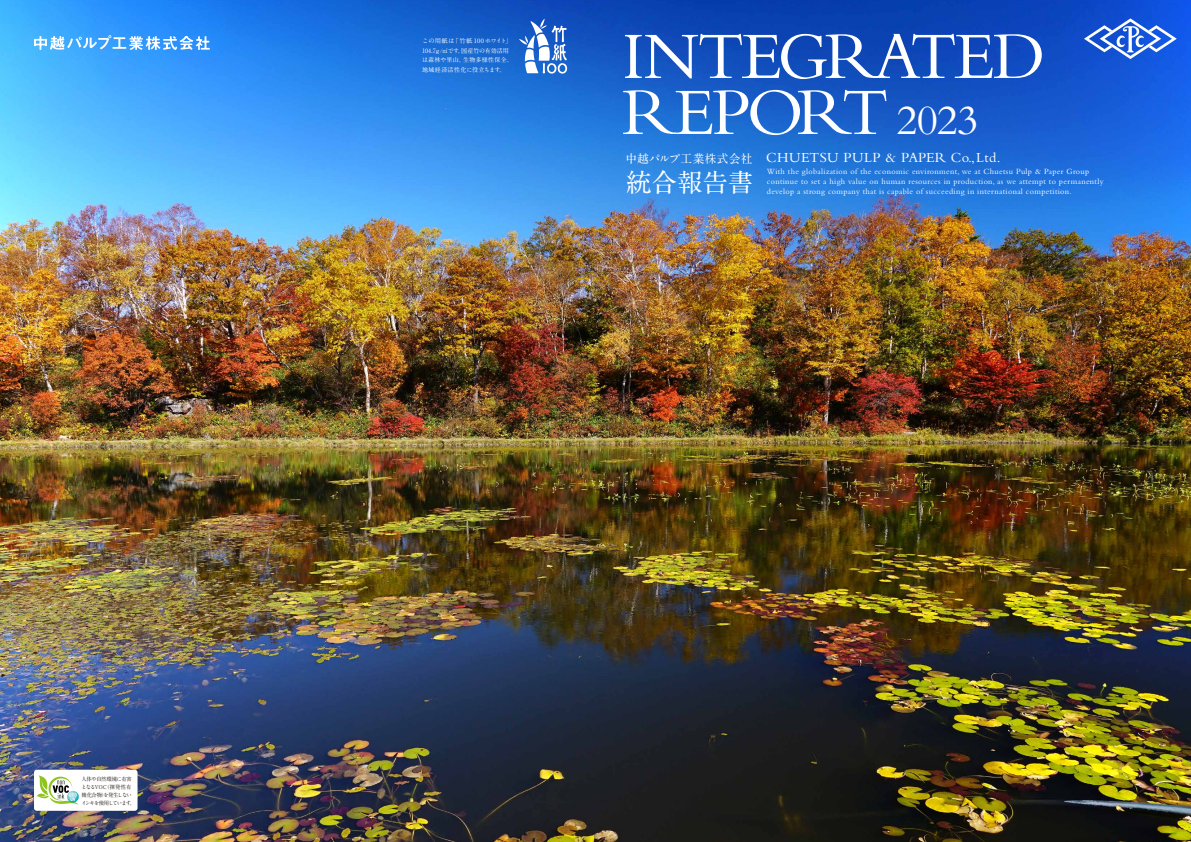
<style>
.page{position:relative;width:1191px;height:842px;background:#fff}
.page>*{position:absolute;margin:0;border:0;box-sizing:border-box;transform-origin:0 0}
.t1{font:43.4px "Bembo Std";color:#fff}
.t2{font:700 25.5px "A1 Mincho Std";letter-spacing:-.005em;color:#fff}
.t3{font:14.5px "Bembo Std";letter-spacing:.03em;color:#fff}
.t4{font:700 11.7px "A1 Mincho Std";letter-spacing:.02em;color:#fff}
.t5{font:8.3px/9.9px "Bembo Std";letter-spacing:.04em;color:#fff}
.t6{font:700 6px/9.6px "A1 Mincho Std";letter-spacing:.015em;color:#fff;scale:1.06 1}
.t7{font:700 5.3px/7.8px "A1 Mincho Std";letter-spacing:-.1em;color:#231916}
</style>
<div class="page">
<img style="left:0;top:0;width:1191px;height:842px">
<svg style="left:519px;top:19px;width:48px;height:55px"></svg>
<svg style="left:34px;top:35px;width:176px;height:15px"></svg>
<div style="left:34px;top:770px;width:103px;height:41px;background:#fff;border-radius:3px"></div>
<svg style="left:37px;top:775px;width:42px;height:30px"></svg>
<svg style="left:623px;top:90px;width:263px;height:45px"></svg>
<svg style="left:625px;top:34px;width:416px;height:45px"></svg>
<svg style="left:1084px;top:18px;width:92px;height:41px"></svg>
<p class="t7" style="left:81px;top:775px;width:55px">人体や自然環境に有害となるVOC（揮発性有機化合物）を発生しないインキを使用しています。</p>
<p class="t6" style="left:422px;top:35px;width:87px">この用紙は「竹紙 100ホワイト」<br>104.7ｇ/㎡です。国産竹の有効活用は森林や里山、生物多様性保全、地域経済活性化に役立ちます。</p>
<h3 class="t4" style="left:625px;top:149px;width:129px">中越パルプ工業株式会社</h3>
<h2 class="t2" style="left:626px;top:161px;width:129px">統合報告書</h2>
<h1 class="t1" style="left:896px;top:95px;width:83px">2023</h1>
<h3 class="t3" style="left:766px;top:149px;width:236px">CHUETSU PULP &amp; PAPER Co.,Ltd.</h3>
<p class="t5" style="left:767px;top:167px;width:338px">With the globalization of the economic environment, we at Chuetsu Pulp &amp; Paper Group continue to set a high value on human resources in production, as we attempt to permanently develop a strong company that is capable of succeeding in international competition.</p>
</div>
